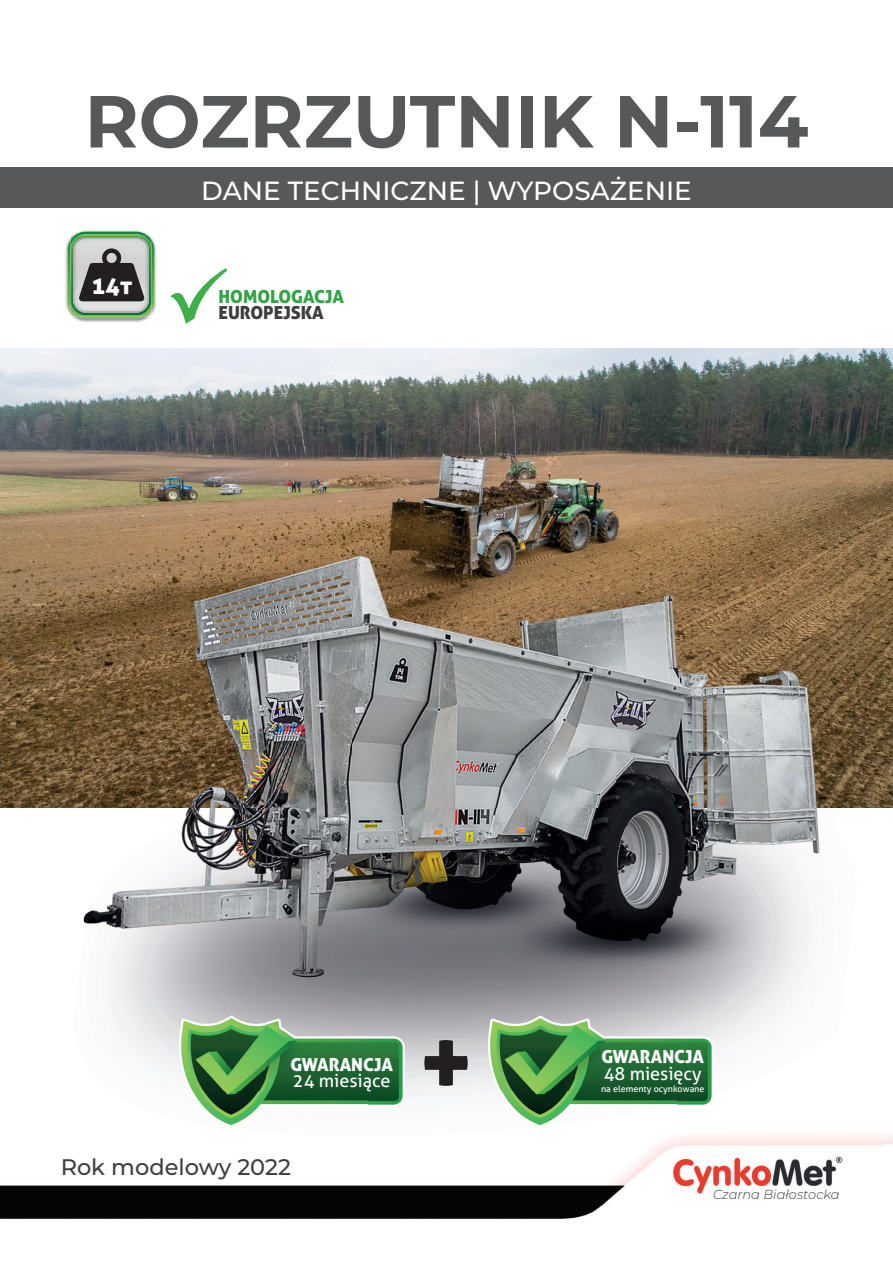
<style>
.page{position:relative;width:893px;height:1263px;background:#fff}
.page>*{position:absolute;margin:0;border:0;box-sizing:border-box;transform-origin:0 0}
.t1{font:96px "Aller Display";color:#231f20}
.t2{font:700 73.5px "Montserrat";color:#57585a}
.t3{font:500 26.25px "Montserrat";color:#fff}
.t4{font:24px "Aller Display";color:#fff}
.t5{font:500 22.5px "Montserrat";color:#3e3e3f}
.t6{font:18px "Aller";color:#fff}
.t7{font:18px "Aller Display";color:#fff}
.t8{font:18px "Aller Display";color:#34a347}
.t9{font:18px "Aller Display";color:#3e3e3f}
.t10{font:italic 300 13.05px "Montserrat";color:#3e3e3f}
.t11{font:9px "Aller";color:#fff}
</style>
<div class="page">
<img style="left:0;top:1135px;width:893px;height:84px">
<img style="left:0;top:348px;width:893px;height:460px">
<div style="left:0;top:167px;width:893px;height:40px;background:#57585a"></div>
<img style="left:65px;top:230px;width:92px;height:93px">
<img style="left:70px;top:315px;width:82px;height:2px">
<img style="left:70px;top:235px;width:82px;height:80px">
<img style="left:73px;top:237px;width:76px;height:76px">
<img style="left:75px;top:301px;width:72px;height:10px">
<svg style="left:69px;top:232px;width:78px;height:69px;background:#778077"></svg>
<img style="left:35px;top:446px;width:794px;height:547px">
<img style="left:829px;top:446px;width:53px;height:362px">
<img style="left:35px;top:1135px;width:847px;height:10px">
<svg style="left:170px;top:268px;width:57px;height:56px"></svg>
<img style="left:166px;top:1011px;width:252px;height:115px">
<img style="left:475px;top:1011px;width:252px;height:115px">
<h2 class="t2" style="left:85px;top:68px;width:725px">ROZRZUTNIK N-114</h2>
<p class="t3" style="left:201px;top:172px;width:492px">DANE TECHNICZNE | WYPOSAŻENIE</p>
<p class="t4" style="left:92px;top:270px;width:42px">14t</p>
<p class="t8" style="left:219px;top:285px;width:127px">HOMOLOGACJA</p>
<p class="t9" style="left:219px;top:301px;width:107px">EUROPEJSKA</p>
<p class="t7" style="left:290px;top:1053px;width:104px">GWARANCJA</p>
<p class="t6" style="left:293px;top:1070px;width:99px">24 miesiące</p>
<p class="t5" style="left:61px;top:1151px;width:232px">Rok modelowy 2022</p>
<h1 class="t1" style="left:418px;top:1001px;width:57px">+</h1>
<p class="t7" style="left:602px;top:1045px;width:104px">GWARANCJA</p>
<p class="t6" style="left:604px;top:1062px;width:99px">48 miesięcy</p>
<p class="t11" style="left:601px;top:1083px;width:105px">na elementy ocynkowane</p>
<p class="t10" style="left:713px;top:1186px;width:128px">Czarna Białostocka</p>
</div>
